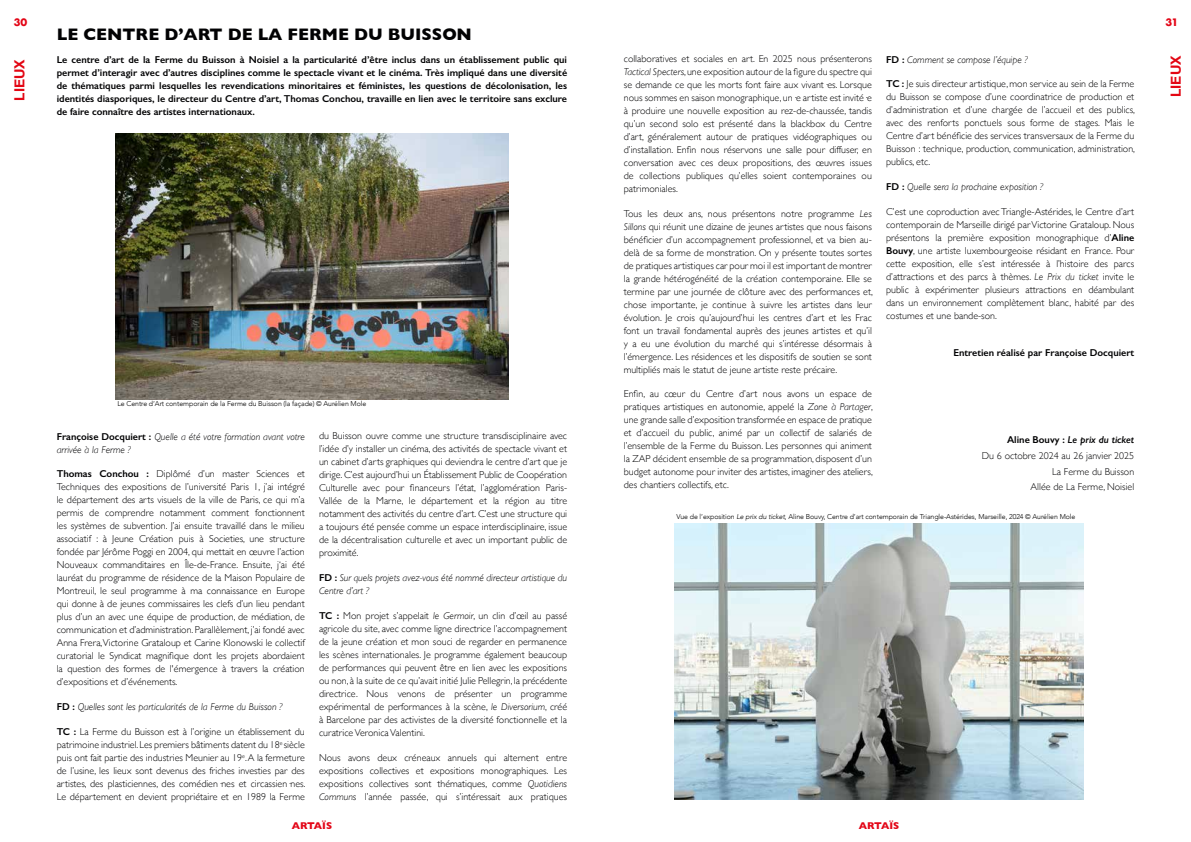
<style>
.page{position:relative;width:1191px;height:842px;background:#fff}
.page>*{position:absolute;margin:0;border:0;box-sizing:border-box;transform-origin:0 0}
.t1{font:700 17px "Gill Sans";color:#020203}
.t2{font:700 14px "Helvetica Neue";color:#e30613}
.t3{font:300 10px/13px "Gill Sans";color:#020203;text-align:justify}
.t4{font:600 10px/13px "Gill Sans";color:#020203;text-align:justify}
.t5{font:italic 300 10px/13px "Gill Sans";color:#020203}
.t6{font:700 10px "Gill Sans";color:#e30617}
.t7{font:700 10px "Futura";color:#e30617}
.t8{font:300 7px "Avenir";letter-spacing:-.01em;color:#000}
.s1{font-style:italic}
.s2{font-weight:600;font-style:normal}
.s3{font-weight:600}
.s4{font-weight:600;font-style:italic}
</style>
<div class="page">
<img style="left:116px;top:133px;width:392px;height:266px">
<img style="left:675px;top:523px;width:408px;height:276px">
<p class="t7" style="left:14px;top:15px;width:15px">30</p>
<p class="t7" style="left:1165px;top:15px;width:14px">31</p>
<h1 class="t1" style="left:57px;top:21px;width:417px">LE CENTRE D’ART DE LA FERME DU BUISSON</h1>
<p class="t4" style="left:57px;top:53px;width:512px">Le centre d’art de la Ferme du Buisson à Noisiel a la particularité d’être inclus dans un établissement public qui permet d’interagir avec d’autres disciplines comme le spectacle vivant et le cinéma. Très impliqué dans une diversité de thématiques parmi lesquelles les revendications minoritaires et féministes, les questions de décolonisation, les identités diasporiques, le directeur du Centre d’art, Thomas Conchou, travaille en lien avec le territoire sans exclure de faire connaître des artistes internationaux.</p>
<p class="t3" style="left:624px;top:51px;width:250px">collaboratives et sociales en art. En 2025 nous présenterons <span class="s1">Tactical Specters</span>, une exposition autour de la figure du spectre qui se demande ce que les morts font faire aux vivant·es. Lorsque nous sommes en saison monographique, un·e artiste est invité·e à produire une nouvelle exposition au rez-de-chaussée, tandis qu’un second solo est présenté dans la blackbox du Centre d’art, généralement autour de pratiques vidéographiques ou d’installation. Enfin nous réservons une salle pour diffuser, en conversation avec ces deux propositions, des œuvres issues de collections publiques qu’elles soient contemporaines ou patrimoniales.</p>
<p class="t3" style="left:624px;top:206px;width:250px">Tous les deux ans, nous présentons notre programme <span class="s1">Les Sillons</span> qui réunit une dizaine de jeunes artistes que nous faisons bénéficier d’un accompagnement professionnel, et va bien au&shy;delà de sa forme de monstration. On y présente toutes sortes de pratiques artistiques car pour moi il est important de montrer la grande hétérogénéité de la création contemporaine. Elle se termine par une journée de clôture avec des performances et, chose importante, je continue à suivre les artistes dans leur évolution. Je crois qu’aujourd’hui les centres d’art et les Frac font un travail fondamental auprès des jeunes artistes et qu’il y a eu une évolution du marché qui s’intéresse désormais à l’émergence. Les résidences et les dispositifs de soutien se sont multipliés mais le statut de jeune artiste reste précaire.</p>
<p class="t3" style="left:624px;top:387px;width:250px">Enfin, au cœur du Centre d’art nous avons un espace de pratiques artistiques en autonomie, appelé la <span class="s1">Zone à Partager</span>, une grande salle d’exposition transformée en espace de pratique et d’accueil du public, animé par un collectif de salariés de l’ensemble de la Ferme du Buisson. Les personnes qui animent la ZAP décident ensemble de sa programmation, disposent d’un budget autonome pour inviter des artistes, imaginer des ateliers, des chantiers collectifs, etc.</p>
<p class="t5" style="left:886px;top:53px;width:143px"><span class="s2">FD :</span> Comment se compose l’équipe ?</p>
<p class="t3" style="left:886px;top:77px;width:250px"><span class="s3">TC :</span> Je suis directeur artistique, mon service au sein de la Ferme du Buisson se compose d’une coordinatrice de production et d’administration et d’une chargée de l’accueil et des publics, avec des renforts ponctuels sous forme de stages. Mais le Centre d’art bénéficie des services transversaux de la Ferme du Buisson : technique, production, communication, administration, publics, etc.</p>
<p class="t5" style="left:886px;top:180px;width:159px"><span class="s2">FD :</span> Quelle sera la prochaine exposition ?</p>
<p class="t3" style="left:886px;top:205px;width:250px">C’est une coproduction avec Triangle-Astérides, le Centre d’art contemporain de Marseille dirigé par Victorine Grataloup. Nous présentons la première exposition monographique d’<span class="s3">Aline Bouvy</span>, une artiste luxembourgeoise résidant en France. Pour cette exposition, elle s’est intéressée à l’histoire des parcs d’attractions et des parcs à thèmes. <span class="s1">Le Prix du ticket</span> invite le public à expérimenter plusieurs attractions en déambulant dans un environnement complètement blanc, habité par des costumes et une bande-son.</p>
<p class="t4" style="left:953px;top:346px;width:182px">Entretien réalisé par Françoise Docquiert</p>
<h2 class="t2" style="left:8px;top:101px;width:43px;rotate:-90deg">LIEUX</h2>
<h2 class="t2" style="left:1164px;top:97px;width:43px;rotate:-90deg">LIEUX</h2>
<p class="t8" style="left:117px;top:400px;width:250px">Le Centre d’Art contemporain de la Ferme du Buisson (la façade) © Aurélien Mole</p>
<p class="t3" style="left:319px;top:429px;width:250px">du Buisson ouvre comme une structure transdisciplinaire avec l’idée d’y installer un cinéma, des activités de spectacle vivant et un cabinet d’arts graphiques qui deviendra le centre d’art que je dirige. C’est aujourd’hui un Établissement Public de Coopération Culturelle avec pour financeurs l’état, l’agglomération Paris-Vallée de la Marne, le département et la région au titre notamment des activités du centre d’art. C’est une structure qui a toujours été pensée comme un espace interdisciplinaire, issue de la décentralisation culturelle et avec un important public de proximité.</p>
<p class="t5" style="left:319px;top:571px;width:250px"><span class="s2">FD :</span> Sur quels projets avez-vous été nommé directeur artistique du<br>Centre d’art ?</p>
<p class="t3" style="left:319px;top:609px;width:250px"><span class="s3">TC :</span> Mon projet s’appelait <span class="s1">le Germoir</span>, un clin d’œil au passé agricole du site, avec comme ligne directrice l’accompagnement de la jeune création et mon souci de regarder en permanence les scènes internationales. Je programme également beaucoup de performances qui peuvent être en lien avec les expositions ou non, à la suite de ce qu’avait initié Julie Pellegrin, la précédente directrice. Nous venons de présenter un programme expérimental de performances à la scène, <span class="s1">le Diversorium</span>, créé à Barcelone par des activistes de la diversité fonctionnelle et la curatrice Veronica Valentini.</p>
<p class="t3" style="left:319px;top:750px;width:250px">Nous avons deux créneaux annuels qui alternent entre expositions collectives et expositions monographiques. Les expositions collectives sont thématiques, comme <span class="s1">Quotidiens Communs</span> l’année passée, qui s’intéressait aux pratiques</p>
<p class="t5" style="left:57px;top:430px;width:250px"><span class="s2">Françoise Docquiert :</span> Quelle a été votre formation avant votre arrivée à la Ferme ?</p>
<p class="t3" style="left:57px;top:467px;width:250px"><span class="s3">Thomas Conchou :</span> Diplômé d’un master Sciences et Techniques des expositions de l’université Paris 1, j’ai intégré le département des arts visuels de la ville de Paris, ce qui m’a permis de comprendre notamment comment fonctionnent les systèmes de subvention. J’ai ensuite travaillé dans le milieu associatif : à Jeune Création puis à Societies, une structure fondée par Jérôme Poggi en 2004, qui mettait en œuvre l’action Nouveaux commanditaires en Île-de-France. Ensuite, j‘ai été lauréat du programme de résidence de la Maison Populaire de Montreuil, le seul programme à ma connaissance en Europe qui donne à de jeunes commissaires les clefs d’un lieu pendant plus d’un an avec une équipe de production, de médiation, de communication et d’administration. Parallèlement, j’ai fondé avec Anna Frera,Victorine Grataloup et Carine Klonowski le collectif curatorial le Syndicat magnifique dont les projets abordaient la question des formes de l'émergence à travers la création d’expositions et d’événements.</p>
<p class="t5" style="left:57px;top:700px;width:227px"><span class="s2">FD :</span> Quelles sont les particularités de la Ferme du Buisson ?</p>
<p class="t3" style="left:57px;top:725px;width:250px"><span class="s3">TC :</span> La Ferme du Buisson est à l’origine un établissement du patrimoine industriel. Les premiers bâtiments datent du 18<sup>e</sup> siècle puis ont fait partie des industries Meunier au 19<sup>e</sup>. A la fermeture de l’usine, les lieux sont devenus des friches investies par des artistes, des plasticiennes, des comédien·nes et circassien·nes.<br>Le département en devient propriétaire et en 1989 la Ferme</p>
<p class="t3" style="left:982px;top:431px;width:154px;line-height:15.8px;text-align:right"><span class="s3">Aline Bouvy :</span> <span class="s4">Le prix du ticket<br></span>Du 6 octobre 2024 au 26 janvier 2025<br>La Ferme du Buisson<br>Allée de La Ferme, Noisiel</p>
<p class="t8" style="left:676px;top:513px;width:400px">Vue de l’exposition <span class="s1">Le prix du ticket</span>, Aline Bouvy, Centre d’art contemporain de Triangle-Astérides, Marseille, 2024 © Aurélien Mole</p>
<p class="t6" style="left:292px;top:818px;width:42px">ARTAÏS</p>
<p class="t6" style="left:859px;top:818px;width:42px">ARTAÏS</p>
</div>
